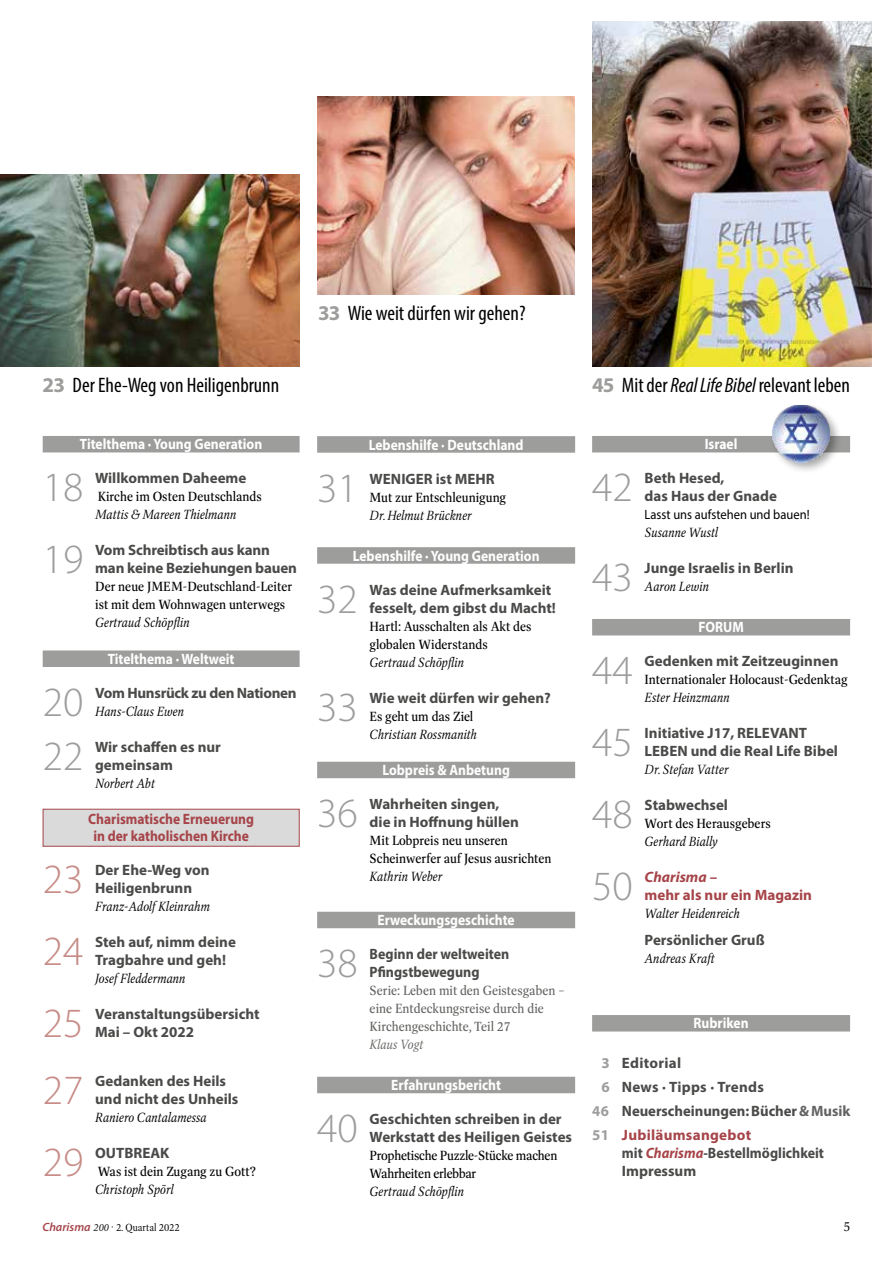
<style>
.page{position:relative;width:893px;height:1263px;background:#fff}
.page>*{position:absolute;margin:0;border:0;box-sizing:border-box;transform-origin:0 0}
.t1{font:300 41.7px "Myriad Pro";color:#9d9d9c}
.t2{font:300 41.7px "Myriad Pro";color:#c78c87}
.t3{font:condensed 21px "Myriad Pro";color:#000}
.t4{font:700 15px/18px "Myriad Pro";color:#4a4a49}
.t5{font:700 15px "Myriad Pro";color:#fff;scale:.9 1}
.t6{font:700 15px/18px "Myriad Pro";color:#4a4a49;scale:.93 1}
.t7{font:700 15px/16.5px "Myriad Pro";color:#a64449;text-align:center;scale:.9 1}
.t8{font:700 15px/18px "Myriad Pro";color:#a64449}
.t9{font:700 15px "Myriad Pro";letter-spacing:.02em;color:#4a4a49}
.t10{font:700 15px "Myriad Pro";letter-spacing:-.02em;color:#4a4a49}
.t11{font:700 15px "Myriad Pro";letter-spacing:.02em;color:#a64449}
.t12{font:italic 13.5px "Dashiell Bright";color:#000;scale:.93 1}
.t13{font:500 13.5px/18px "Dashiell Bright";color:#000;scale:.93 1}
.t14{font:500 13.5px/18px "Dashiell Bright";color:#656563;scale:.93 1}
.t15{font:500 13.5px/18px "Dashiell Bright";letter-spacing:-.02em;color:#000;scale:.93 1}
.t16{font:13.5px "Myriad Pro";color:#000;scale:.93 1}
.t17{font:italic 13.5px "Dashiell Bright";color:#656563;scale:.93 1}
.t18{font:13.5px "Dashiell Bright";color:#000;scale:.93 1}
.t19{font:10.5px "Dashiell Bright";color:#000;scale:.9 1}
.s1{font-weight:700;font-stretch:normal;color:#9d9d9c}
.s2{font-style:italic}
.s3{color:#9d9d9c}
.s4{color:#646363}
.s5{font-style:italic;color:#a64449}
.s6{font-family:"Myriad Pro";font-weight:600;font-style:italic;font-size:12px;color:#a64449}
</style>
<div class="page">
<img style="left:317px;top:97px;width:257px;height:198px">
<img style="left:592px;top:21px;width:280px;height:346px">
<img style="left:0;top:174px;width:300px;height:193px">
<div style="left:43px;top:809px;width:257px;height:38px;background:#dadada;border:1px solid #a64449"></div>
<div style="left:317px;top:436px;width:258px;height:17px;background:#9d9d9c"></div>
<div style="left:317px;top:547px;width:258px;height:17px;background:#9d9d9c"></div>
<div style="left:317px;top:762px;width:258px;height:16px;background:#9d9d9c"></div>
<div style="left:317px;top:912px;width:258px;height:16px;background:#9d9d9c"></div>
<div style="left:317px;top:1077px;width:258px;height:16px;background:#9d9d9c"></div>
<div style="left:592px;top:436px;width:258px;height:16px;background:#9d9d9c"></div>
<div style="left:592px;top:619px;width:258px;height:16px;background:#9d9d9c"></div>
<div style="left:592px;top:1015px;width:258px;height:16px;background:#9d9d9c"></div>
<div style="left:769px;top:402px;width:73px;height:72px;background:#000;opacity:.35"></div>
<img style="left:773px;top:406px;width:57px;height:56px">
<div style="left:43px;top:436px;width:257px;height:16px;background:#9d9d9c"></div>
<div style="left:43px;top:650px;width:257px;height:17px;background:#9d9d9c"></div>
<h2 class="t3" style="left:318px;top:301px;width:209px"><span class="s1">33</span> Wie weit dürfen wir gehen?</h2>
<h2 class="t3" style="left:43px;top:372px;width:238px"><span class="s1">23</span> Der Ehe-Weg von Heiligenbrunn</h2>
<h2 class="t3" style="left:592px;top:372px;width:259px"><span class="s1">45</span> Mit der <span class="s2">Real Life Bibel</span> relevant leben</h2>
<p class="t5" style="left:80px;top:434px;width:204px">Titelthema · Young Generation</p>
<h1 class="t1" style="left:43px;top:462px;width:42px">18</h1>
<p class="t4" style="left:95px;top:469px;width:153px">Willkommen Daheeme</p>
<p class="t13" style="left:98px;top:488px;width:178px">Kirche im Osten Deutschlands</p>
<p class="t12" style="left:95px;top:506px;width:153px">Mattis &amp; Mareen Thielmann</p>
<h1 class="t1" style="left:43px;top:534px;width:42px">19</h1>
<p class="t4" style="left:95px;top:541px;width:203px">Vom Schreibtisch aus kann man keine Beziehungen bauen</p>
<p class="t13" style="left:95px;top:578px;width:213px">Der neue JMEM-Deutschland-Leiter ist mit dem Wohnwagen unterwegs</p>
<p class="t12" style="left:95px;top:614px;width:103px">Gertraud Schöpflin</p>
<p class="t5" style="left:108px;top:649px;width:142px">Titelthema · Weltweit</p>
<h1 class="t1" style="left:43px;top:677px;width:42px">20</h1>
<p class="t10" style="left:95px;top:683px;width:203px">Vom Hunsrück zu den Nationen</p>
<p class="t12" style="left:95px;top:703px;width:97px">Hans-Claus Ewen</p>
<h1 class="t1" style="left:43px;top:731px;width:42px">22</h1>
<p class="t4" style="left:95px;top:737px;width:127px">Wir schaffen es nur gemeinsam</p>
<p class="t12" style="left:95px;top:775px;width:66px">Norbert Abt</p>
<p class="t7" style="left:88px;top:810px;width:186px">Charismatische Erneuerung in der katholischen Kirche</p>
<h1 class="t2" style="left:43px;top:854px;width:42px">23</h1>
<p class="t4" style="left:95px;top:860px;width:116px">Der Ehe-Weg von<br>Heiligenbrunn</p>
<p class="t12" style="left:95px;top:898px;width:125px">Franz-Adolf Kleinrahm</p>
<h1 class="t2" style="left:43px;top:926px;width:42px">24</h1>
<p class="t4" style="left:95px;top:932px;width:142px">Steh auf, nimm deine<br>Tragbahre und geh!</p>
<p class="t12" style="left:95px;top:970px;width:99px">Josef Fleddermann</p>
<h1 class="t2" style="left:43px;top:998px;width:42px">25</h1>
<p class="t4" style="left:95px;top:1004px;width:166px">Veranstaltungsübersicht<br>Mai – Okt 2022</p>
<h1 class="t2" style="left:43px;top:1065px;width:42px">27</h1>
<p class="t4" style="left:95px;top:1072px;width:145px">Gedanken des Heils und nicht des Unheils</p>
<p class="t12" style="left:95px;top:1109px;width:121px">Raniero Cantalamessa</p>
<h1 class="t2" style="left:43px;top:1137px;width:42px">29</h1>
<p class="t4" style="left:95px;top:1144px;width:76px">OUTBREAK</p>
<p class="t13" style="left:98px;top:1163px;width:172px">Was ist dein Zugang zu Gott?</p>
<p class="t12" style="left:95px;top:1181px;width:86px">Christoph Spörl</p>
<p class="t5" style="left:369px;top:435px;width:174px">Lebenshilfe · Deutschland</p>
<h1 class="t1" style="left:317px;top:463px;width:42px">31</h1>
<p class="t4" style="left:370px;top:469px;width:127px">WENIGER ist MEHR</p>
<p class="t13" style="left:370px;top:488px;width:148px">Mut zur Entschleunigung</p>
<p class="t12" style="left:370px;top:507px;width:112px">Dr. Helmut Brückner</p>
<p class="t5" style="left:353px;top:546px;width:209px">Lebenshilfe · Young Generation</p>
<h1 class="t1" style="left:317px;top:574px;width:42px">32</h1>
<p class="t4" style="left:370px;top:580px;width:188px">Was deine Aufmerksamkeit fesselt, dem gibst du Macht!</p>
<p class="t13" style="left:370px;top:617px;width:175px">Hartl: Ausschalten als Akt des globalen Widerstands</p>
<p class="t12" style="left:370px;top:654px;width:103px">Gertraud Schöpflin</p>
<h1 class="t1" style="left:317px;top:682px;width:42px">33</h1>
<p class="t4" style="left:370px;top:688px;width:183px">Wie weit dürfen wir gehen?</p>
<p class="t13" style="left:370px;top:707px;width:113px">Es geht um das Ziel</p>
<p class="t12" style="left:370px;top:726px;width:117px">Christian Rossmanith</p>
<p class="t5" style="left:382px;top:760px;width:143px">Lobpreis &amp; Anbetung</p>
<h1 class="t1" style="left:317px;top:788px;width:42px">36</h1>
<p class="t4" style="left:370px;top:794px;width:151px">Wahrheiten singen, die in Hoffnung hüllen</p>
<p class="t13" style="left:370px;top:832px;width:197px">Mit Lobpreis neu unseren<br>Scheinwerfer auf Jesus ausrichten</p>
<p class="t12" style="left:370px;top:868px;width:80px">Kathrin Weber</p>
<p class="t5" style="left:377px;top:910px;width:154px">Erweckungsgeschichte</p>
<h1 class="t1" style="left:317px;top:938px;width:42px">38</h1>
<p class="t6" style="left:370px;top:944px;width:152px">Beginn der weltweiten<br>Pfingstbewegung</p>
<p class="t14" style="left:370px;top:982px;width:211px">Serie: Leben mit den Geistesgaben – eine Entdeckungsreise durch die<br>Kirchengeschichte, Teil 27</p>
<p class="t17" style="left:370px;top:1036px;width:59px">Klaus Vogt</p>
<p class="t5" style="left:391px;top:1075px;width:124px">Erfahrungsbericht</p>
<h1 class="t1" style="left:317px;top:1103px;width:42px">40</h1>
<p class="t4" style="left:370px;top:1109px;width:204px">Geschichten schreiben in der<br>Werkstatt des Heiligen Geistes</p>
<p class="t15" style="left:370px;top:1147px;width:203px">Prophetische Puzzle-Stücke machen<br>Wahrheiten erlebbar</p>
<p class="t12" style="left:370px;top:1183px;width:103px">Gertraud Schöpflin</p>
<p class="t5" style="left:705px;top:434px;width:38px">Israel</p>
<h1 class="t1" style="left:592px;top:462px;width:42px">42</h1>
<p class="t4" style="left:645px;top:469px;width:134px">Beth Hesed,<br>das Haus der Gnade</p>
<p class="t16" style="left:645px;top:506px;width:179px">Lasst uns aufstehen und bauen!</p>
<p class="t12" style="left:645px;top:524px;width:81px">Susanne Wustl</p>
<h1 class="t1" style="left:592px;top:552px;width:42px">43</h1>
<p class="t4" style="left:645px;top:559px;width:150px">Junge Israelis in Berlin</p>
<p class="t12" style="left:645px;top:578px;width:71px">Aaron Lewin</p>
<p class="t5" style="left:698px;top:617px;width:52px">FORUM</p>
<h1 class="t1" style="left:592px;top:645px;width:42px">44</h1>
<p class="t4" style="left:645px;top:652px;width:195px">Gedenken mit Zeitzeuginnen</p>
<p class="t13" style="left:645px;top:671px;width:220px">Internationaler Holocaust-Gedenktag</p>
<p class="t12" style="left:645px;top:689px;width:93px">Ester Heinzmann</p>
<h1 class="t1" style="left:592px;top:717px;width:42px">45</h1>
<p class="t4" style="left:645px;top:724px;width:195px">Initiative J17, RELEVANT<br>LEBEN und die Real Life Bibel</p>
<p class="t12" style="left:645px;top:761px;width:92px">Dr. Stefan Vatter</p>
<h1 class="t1" style="left:592px;top:789px;width:42px">48</h1>
<p class="t4" style="left:645px;top:796px;width:85px">Stabwechsel</p>
<p class="t13" style="left:645px;top:815px;width:137px">Wort des Herausgebers</p>
<p class="t12" style="left:645px;top:833px;width:80px">Gerhard Bially</p>
<h1 class="t1" style="left:592px;top:861px;width:42px">50</h1>
<p class="t8" style="left:645px;top:868px;width:169px"><span class="s2">Charisma</span> –<br>mehr als nur ein Magazin</p>
<p class="t12" style="left:645px;top:905px;width:104px">Walter Heidenreich</p>
<p class="t4" style="left:645px;top:931px;width:122px">Persönlicher Gruß</p>
<p class="t12" style="left:645px;top:950px;width:77px">Andreas Kraft</p>
<p class="t5" style="left:694px;top:1013px;width:63px">Rubriken</p>
<p class="t9" style="left:601px;top:1053px;width:81px"><span class="s3">3</span> Editorial</p>
<p class="t9" style="left:601px;top:1077px;width:164px"><span class="s3">6</span> News · Tipps · Trends</p>
<p class="t4" style="left:592px;top:1102px;width:260px"><span class="s3">46</span> Neuerscheinungen: Bücher <span class="s4">&amp; Musik</span></p>
<p class="t11" style="left:592px;top:1125px;width:161px"><span class="s3">51</span> Jubiläumsangebot</p>
<p class="t6" style="left:622px;top:1144px;width:219px">mit <span class="s5">Charisma</span>-Bestellmöglichkeit<br>Impressum</p>
<p class="t19" style="left:43px;top:1221px;width:154px"><span class="s6">Charisma</span> <span class="s2">200</span> · 2. Quartal 2022</p>
<p class="t18" style="left:843px;top:1218px;width:9px">5</p>
</div>
